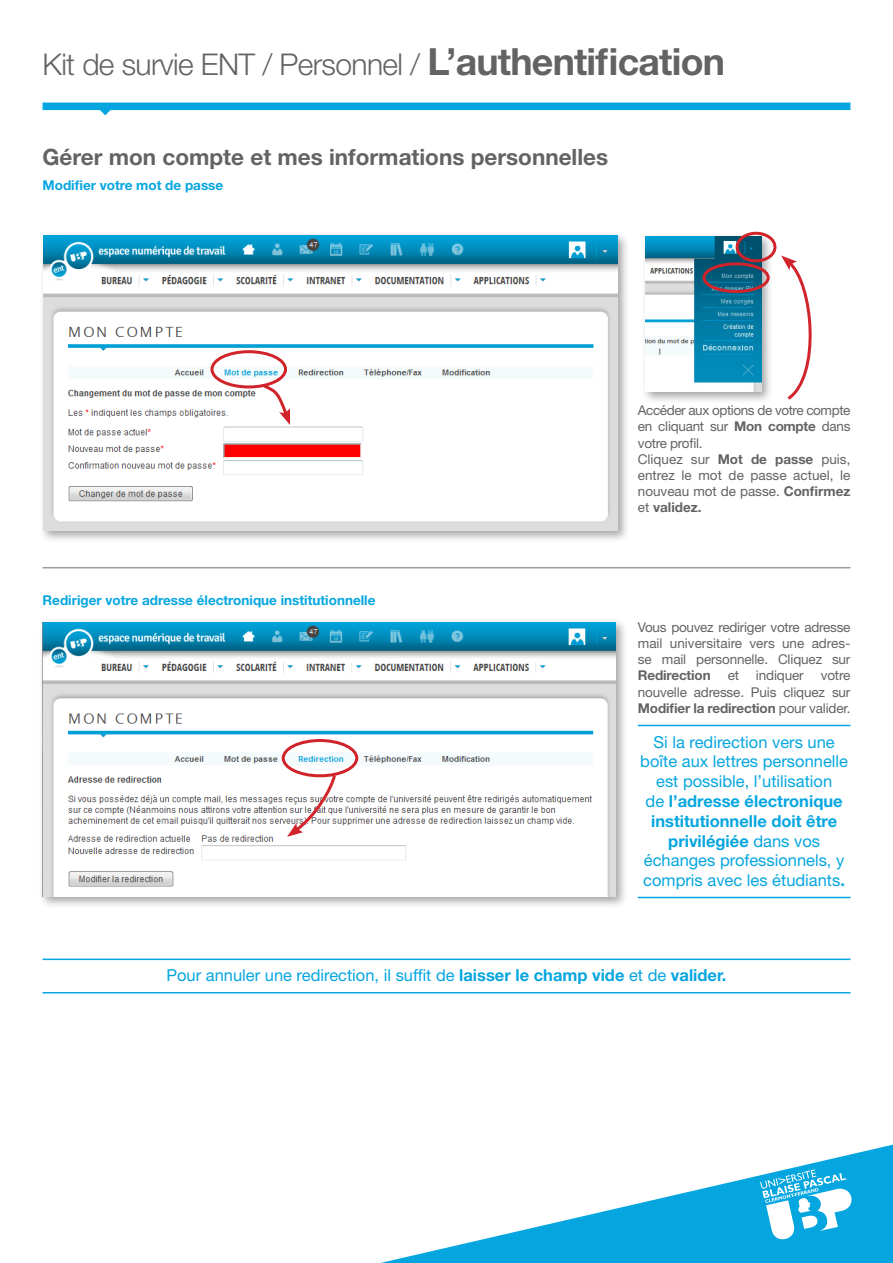
<style>
.page{position:relative;width:893px;height:1263px;background:#fff}
.page>*{position:absolute;margin:0;border:0;box-sizing:border-box;transform-origin:0 0}
.t1{font:300 30px "Helvetica Neue LT Std";letter-spacing:-.02em;color:#636366}
.t2{font:700 22.5px "Helvetica Neue LT Std";color:#636366}
.t3{font:16.5px/19.8px "Helvetica Neue LT Std";color:#05a6e0;text-align:center}
.t4{font:13.5px/16.2px "Helvetica Neue LT Std";letter-spacing:-.01em;color:#636366;text-align:justify}
.t5{font:700 13.5px "Helvetica Neue LT Std";color:#05a6e0}
.s1{font-weight:700;font-size:37.5px}
.s2{font-weight:700}
</style>
<div class="page">
<div style="left:43px;top:103px;width:807px;height:7px;background:#05a6e0"></div>
<svg style="left:97px;top:110px;width:16px;height:5px"></svg>
<svg style="left:380px;top:1145px;width:513px;height:118px"></svg>
<svg style="left:760px;top:1169px;width:91px;height:70px"></svg>
<div style="left:39px;top:231px;width:590px;height:312px;background:#231f20;opacity:.4"></div>
<img style="left:43px;top:235px;width:574px;height:296px">
<div style="left:210px;top:350px;width:77px;height:38px;border:3px solid #d1232a;border-radius:50%"></div>
<svg style="left:260px;top:382px;width:30px;height:43px"></svg>
<div style="left:39px;top:618px;width:589px;height:291px;background:#231f20;opacity:.4"></div>
<img style="left:43px;top:622px;width:572px;height:275px">
<div style="left:282px;top:739px;width:76px;height:38px;border:3px solid #d1232a;border-radius:50%"></div>
<svg style="left:287px;top:772px;width:51px;height:65px"></svg>
<hr style="left:638px;top:725px;width:212px;height:1px;background:#05a6e0">
<hr style="left:638px;top:897px;width:212px;height:1px;background:#05a6e0">
<hr style="left:43px;top:958px;width:807px;height:2px;background:#05a6e0">
<hr style="left:43px;top:992px;width:807px;height:1px;background:#05a6e0">
<div style="left:641px;top:232px;width:133px;height:172px;background:#231f20;opacity:.4"></div>
<img style="left:645px;top:236px;width:116px;height:156px">
<div style="left:736px;top:232px;width:40px;height:30px;border:3px solid #d1232a;border-radius:50%"></div>
<div style="left:702px;top:262px;width:68px;height:31px;border:3px solid #d1232a;border-radius:50%"></div>
<svg style="left:781px;top:256px;width:31px;height:144px"></svg>
<hr style="left:43px;top:567px;width:807px;height:1px;background:#9d9fa2">
<h1 class="t1" style="left:43px;top:46px;width:684px">Kit de survie ENT / Personnel / <span class="s1">L’authentification</span></h1>
<p class="t2" style="left:43px;top:143px;width:567px">Gérer mon compte et mes informations personnelles</p>
<p class="t5" style="left:43px;top:176px;width:182px">Modifier votre mot de passe</p>
<p class="t5" style="left:43px;top:592px;width:334px">Rediriger votre adresse électronique institutionnelle</p>
<p class="t4" style="left:638px;top:402px;width:214px">Accéder aux options de votre compte en cliquant sur <span class="s2">Mon compte</span> dans votre profil.</p>
<p class="t4" style="left:638px;top:451px;width:214px">Cliquez sur <span class="s2">Mot de passe</span> puis, entrez le mot de passe actuel, le nouveau mot de passe. <span class="s2">Confirmez </span>et <span class="s2">validez.</span></p>
<p class="t4" style="left:638px;top:619px;width:214px">Vous pouvez rediriger votre adresse mail universitaire vers une adres&shy;se mail personnelle. Cliquez sur <span class="s2">Redirection</span></p>
<p class="t4" style="left:728px;top:667px;width:13px">et</p>
<p class="t4" style="left:756px;top:667px;width:49px">indiquer</p>
<p class="t4" style="left:638px;top:667px;width:214px;text-indent:183px">votre nouvelle adresse. Puis cliquez sur <span class="s2">Modifier la redirection</span> pour valider.</p>
<p class="t3" style="left:640px;top:731px;width:209px">Si la redirection vers une boîte aux lettres personnelle est possible, l’utilisation<br>de <span class="s2">l’adresse électronique institutionnelle doit être privilégiée</span> dans vos échanges professionnels, y compris avec les étudiants<span class="s2">.</span></p>
<p class="t3" style="left:166px;top:965px;width:562px">Pour annuler une redirection, il suffit de <span class="s2">laisser le champ vide</span> et de <span class="s2">valider.</span></p>
</div>
